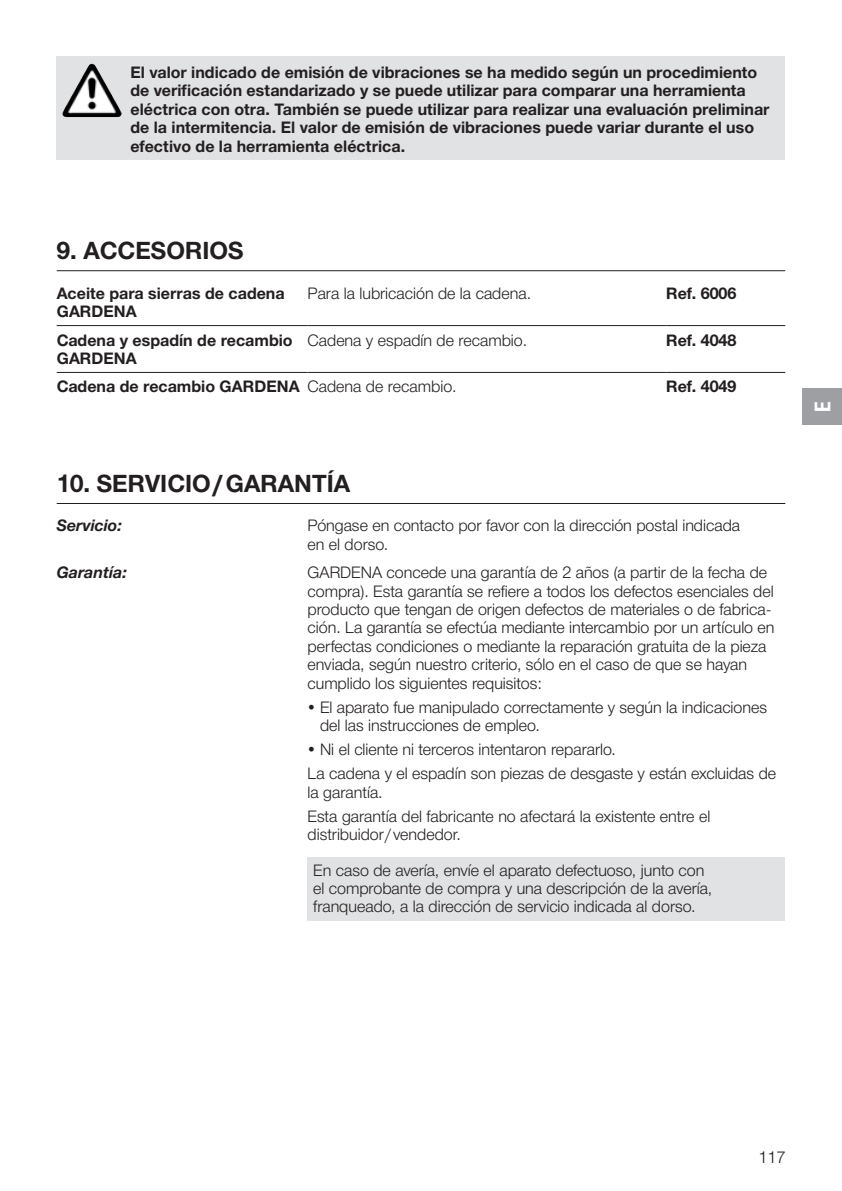
<style>
.page{position:relative;width:842px;height:1191px;background:#fff}
.page>*{position:absolute;margin:0;border:0;box-sizing:border-box;transform-origin:0 0}
.t1{font:700 24px "Gardena Sans";color:#231f20}
.t2{font:700 22px "Gardena Sans Cond";color:#fff}
.t3{font:16px/18.4px "Gardena Sans";color:#231f20}
.t4{font:700 16px/18.4px "Gardena Sans";color:#231f20}
.t5{font:italic 700 16px "Gardena Sans";color:#231f20}
.s1{font-weight:400}
</style>
<div class="page">
<div style="left:57px;top:57px;width:728px;height:103px;background:#e1e2e4"></div>
<img style="left:65px;top:64px;width:26px;height:44px">
<hr style="left:57px;top:325px;width:251px;height:1px;background:#231f20">
<hr style="left:308px;top:325px;width:358px;height:1px;background:#231f20">
<hr style="left:666px;top:325px;width:119px;height:1px;background:#231f20">
<hr style="left:57px;top:372px;width:251px;height:1px;background:#231f20">
<hr style="left:308px;top:372px;width:358px;height:1px;background:#231f20">
<hr style="left:666px;top:372px;width:119px;height:1px;background:#231f20">
<hr style="left:57px;top:270px;width:728px;height:1px;background:#231f20">
<div style="left:308px;top:857px;width:477px;height:64px;background:#e1e2e4"></div>
<hr style="left:57px;top:503px;width:728px;height:1px;background:#231f20">
<div style="left:802px;top:388px;width:40px;height:37px;background:#9d9fa2"></div>
<p class="t4" style="left:130px;top:62px;width:640px">El valor indicado de emisión de vibraciones se ha medido según un procedimiento de verificación estandarizado y se puede utilizar para comparar una herramienta eléctrica con otra. También se puede utilizar para realizar una evaluación preliminar de la intermitencia. El valor de emisión de vibraciones puede variar durante el uso efectivo de la herramienta eléctrica.</p>
<h1 class="t1" style="left:57px;top:233px;width:189px">9. ACCESORIOS</h1>
<p class="t4" style="left:57px;top:283px;width:229px">Aceite para sierras de cadena<br>GARDENA</p>
<p class="t3" style="left:308px;top:283px;width:225px">Para la lubricación de la cadena.</p>
<p class="t4" style="left:666px;top:283px;width:72px">Ref. 6006</p>
<p class="t4" style="left:57px;top:330px;width:237px">Cadena y espadín de recambio<br>GARDENA</p>
<p class="t3" style="left:308px;top:330px;width:221px">Cadena y espadín de recambio.</p>
<p class="t4" style="left:666px;top:330px;width:72px">Ref. 4048</p>
<p class="t4" style="left:57px;top:376px;width:401px">Cadena de recambio GARDENA <span class="s1">Cadena de recambio.</span></p>
<p class="t4" style="left:666px;top:376px;width:72px">Ref. 4049</p>
<h1 class="t1" style="left:57px;top:465px;width:295px">10. SERVICIO/GARANTÍA</h1>
<p class="t5" style="left:57px;top:513px;width:67px">Servicio:</p>
<p class="t3" style="left:308px;top:516px;width:434px">Póngase en contacto por favor con la dirección postal indicada en el dorso.</p>
<p class="t5" style="left:57px;top:560px;width:72px">Garantía:</p>
<p class="t3" style="left:308px;top:562px;width:468px">GARDENA concede una garantía de 2 años (a partir de la fecha de compra). Esta garantía se refiere a todos los defectos esenciales del producto que tengan de origen defectos de materiales o de fabrica&shy;ción. La garantía se efectúa mediante intercambio por un artículo en perfectas condiciones o mediante la reparación gratuita de la pieza enviada, según nuestro criterio, sólo en el caso de que se hayan cumplido los siguientes requisitos:</p>
<p class="t3" style="left:320px;top:697px;width:449px;text-indent:-12px">• El aparato fue manipulado correctamente y según la indicaciones del las instrucciones de empleo.</p>
<p class="t3" style="left:308px;top:737px;width:470px;line-height:24px">• Ni el cliente ni terceros intentaron repararlo.<br>La cadena y el espadín son piezas de desgaste y están excluidas de</p>
<p class="t3" style="left:308px;top:779px;width:404px;line-height:24px">la garantía.<br>Esta garantía del fabricante no afectará la existente entre el</p>
<p class="t3" style="left:308px;top:824px;width:155px">distribuidor/ vendedor.</p>
<p class="t3" style="left:313px;top:860px;width:400px">En caso de avería, envíe el aparato defectuoso, junto con el comprobante de compra y una descripción de la avería, franqueado, a la dirección de servicio indicada al dorso.</p>
<h2 class="t2" style="left:807px;top:412px;width:12px;rotate:-90deg">E</h2>
<p class="t3" style="left:759px;top:1147px;width:28px">117</p>
</div>
